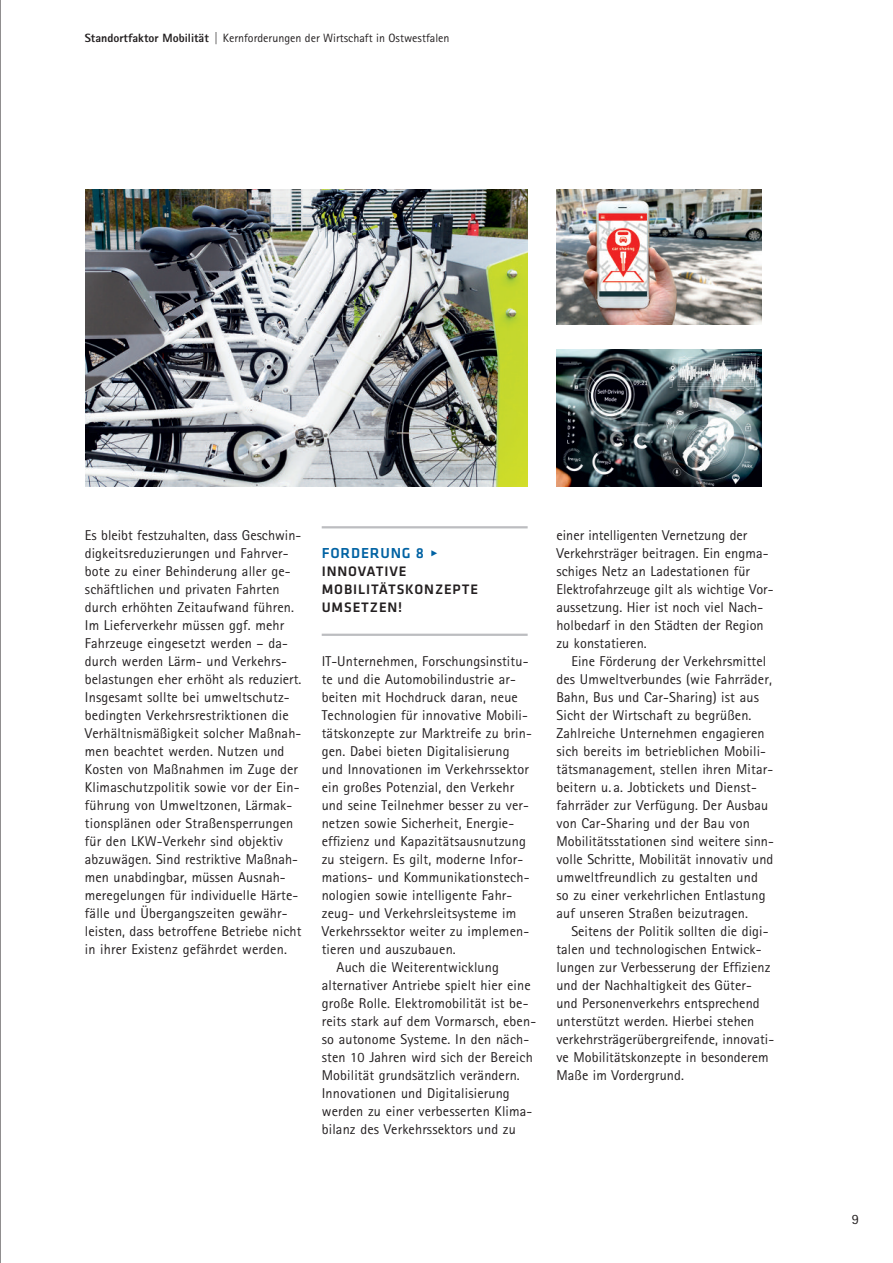
<style>
.page{position:relative;width:893px;height:1263px;background:#fff}
.page>*{position:absolute;margin:0;border:0;box-sizing:border-box;transform-origin:0 0}
.t1{font:500 15px "Klavika";letter-spacing:.055em;color:#0062a3}
.t2{font:14.25px/18px "Rotis Sans Serif Std";letter-spacing:.01em;color:#231f20}
.t3{font:500 14.25px/18px "Klavika";letter-spacing:.06em;color:#231f20}
.t4{font:12px "Rotis Sans Serif Std";color:#231f20}
.s1{font-weight:800}
.s2{font-family:"Scala";font-weight:400;font-size:12px}
</style>
<div class="page">
<hr style="left:322px;top:526px;width:206px;height:2px;background:#bcbdc0">
<hr style="left:322px;top:634px;width:206px;height:2px;background:#bcbdc0">
<hr style="left:0;top:0;width:1px;height:1263px;background:#231f20">
<img style="left:556px;top:190px;width:205px;height:134px">
<img style="left:556px;top:349px;width:205px;height:137px">
<img style="left:85px;top:189px;width:442px;height:297px">
<p class="t4" style="left:85px;top:34px;width:366px"><span class="s1">Standortfaktor Mobilität</span> | Kernforderungen der Wirtschaft in Ostwestfalen</p>
<p class="t2" style="left:85px;top:528px;width:218px">Es bleibt festzuhalten, dass Geschwin&shy;digkeitsreduzierungen und Fahrver&shy;bote zu einer Behinderung aller ge&shy;schäftlichen und privaten Fahrten durch erhöhten Zeitaufwand führen.<br>Im Lieferverkehr müssen ggf. mehr Fahrzeuge eingesetzt werden – da&shy;durch werden Lärm- und Verkehrs&shy;belastungen eher erhöht als reduziert.<br>Insgesamt sollte bei umweltschutz&shy;bedingten Verkehrsrestriktionen die Verhältnismäßigkeit solcher Maßnah&shy;men beachtet werden. Nutzen und Kosten von Maßnahmen im Zuge der Klimaschutzpolitik sowie vor der Ein&shy;führung von Umweltzonen, Lärmak&shy;tionsplänen oder Straßensperrungen für den LKW-Verkehr sind objektiv abzuwägen. Sind restriktive Maßnah&shy;men unabdingbar, müssen Ausnah&shy;meregelungen für individuelle Härte&shy;fälle und Übergangszeiten gewähr&shy;leisten, dass betroffene Betriebe nicht in ihrer Existenz gefährdet werden.</p>
<p class="t1" style="left:322px;top:548px;width:118px">FORDERUNG 8 <span class="s2">Ω</span></p>
<p class="t3" style="left:322px;top:564px;width:158px">INNOVATIVE<br>MOBILITÄTSKONZEPTE<br>UMSETZEN!</p>
<p class="t2" style="left:322px;top:654px;width:208px">IT-Unternehmen, Forschungsinstitu-</p>
<p class="t2" style="left:322px;top:672px;width:196px">te und die Automobilindustrie ar-</p>
<p class="t2" style="left:322px;top:690px;width:198px">beiten mit Hochdruck daran, neue</p>
<p class="t2" style="left:322px;top:708px;width:208px">Technologien für innovative Mobili-</p>
<p class="t2" style="left:322px;top:726px;width:212px">tätskonzepte zur Marktreife zu brin-</p>
<p class="t2" style="left:322px;top:744px;width:189px">gen. Dabei bieten Digitalisierung</p>
<p class="t2" style="left:322px;top:762px;width:209px">und Innovationen im Verkehrssektor</p>
<p class="t2" style="left:322px;top:780px;width:194px">ein großes Potenzial, den Verkehr</p>
<p class="t2" style="left:322px;top:798px;width:209px">und seine Teilnehmer besser zu ver-</p>
<p class="t2" style="left:322px;top:816px;width:194px">netzen sowie Sicherheit, Energie-</p>
<p class="t2" style="left:322px;top:834px;width:206px">effizienz und Kapazitätsausnutzung</p>
<p class="t2" style="left:322px;top:852px;width:203px">zu steigern. Es gilt, moderne Infor-</p>
<p class="t2" style="left:322px;top:870px;width:209px">mations- und Kommunikationstech-</p>
<p class="t2" style="left:322px;top:888px;width:192px">nologien sowie intelligente Fahr-</p>
<p class="t2" style="left:322px;top:906px;width:196px">zeug- und Verkehrsleitsysteme im</p>
<p class="t2" style="left:322px;top:924px;width:209px">Verkehrssektor weiter zu implemen-</p>
<p class="t2" style="left:322px;top:942px;width:136px">tieren und auszubauen.</p>
<p class="t2" style="left:337px;top:960px;width:164px">Auch die Weiterentwicklung</p>
<p class="t2" style="left:322px;top:978px;width:210px">alternativer Antriebe spielt hier eine</p>
<p class="t2" style="left:322px;top:996px;width:208px">große Rolle. Elektromobilität ist be-</p>
<p class="t2" style="left:322px;top:1014px;width:216px">reits stark auf dem Vormarsch, eben-</p>
<p class="t2" style="left:322px;top:1032px;width:209px">so autonome Systeme. In den näch-</p>
<p class="t2" style="left:322px;top:1050px;width:213px">sten 10 Jahren wird sich der Bereich</p>
<p class="t2" style="left:322px;top:1068px;width:200px">Mobilität grundsätzlich verändern.</p>
<p class="t2" style="left:322px;top:1086px;width:190px">Innovationen und Digitalisierung</p>
<p class="t2" style="left:322px;top:1104px;width:212px">werden zu einer verbesserten Klima-</p>
<p class="t2" style="left:322px;top:1122px;width:196px">bilanz des Verkehrssektors und zu</p>
<p class="t2" style="left:556px;top:528px;width:219px">einer intelligenten Vernetzung der Verkehrsträger beitragen. Ein engma&shy;schiges Netz an Ladestationen für Elektrofahrzeuge gilt als wichtige Vor&shy;aussetzung. Hier ist noch viel Nach&shy;holbedarf in den Städten der Region zu konstatieren.</p>
<p class="t2" style="left:556px;top:654px;width:219px;text-indent:15px">Eine Förderung der Verkehrsmittel des Umweltverbundes (wie Fahrräder, Bahn, Bus und Car-Sharing) ist aus Sicht der Wirtschaft zu begrüßen.<br>Zahlreiche Unternehmen engagieren sich bereits im betrieblichen Mobili&shy;tätsmanagement, stellen ihren Mitar&shy;beitern u. a. Jobtickets und Dienst&shy;fahrräder zur Verfügung. Der Ausbau von Car-Sharing und der Bau von Mobilitätsstationen sind weitere sinn&shy;volle Schritte, Mobilität innovativ und umweltfreundlich zu gestalten und<br>so zu einer verkehrlichen Entlastung auf unseren Straßen beizutragen.</p>
<p class="t2" style="left:556px;top:924px;width:219px;text-indent:15px">Seitens der Politik sollten die digi&shy;talen und technologischen Entwick&shy;lungen zur Verbesserung der Effizienz und der Nachhaltigkeit des Güter&shy;und Personenverkehrs entsprechend unterstützt werden. Hierbei stehen verkehrsträgerübergreifende, innovati&shy;ve Mobilitätskonzepte in besonderem Maße im Vordergrund.</p>
<p class="t2" style="left:852px;top:1212px;width:9px">9</p>
</div>
